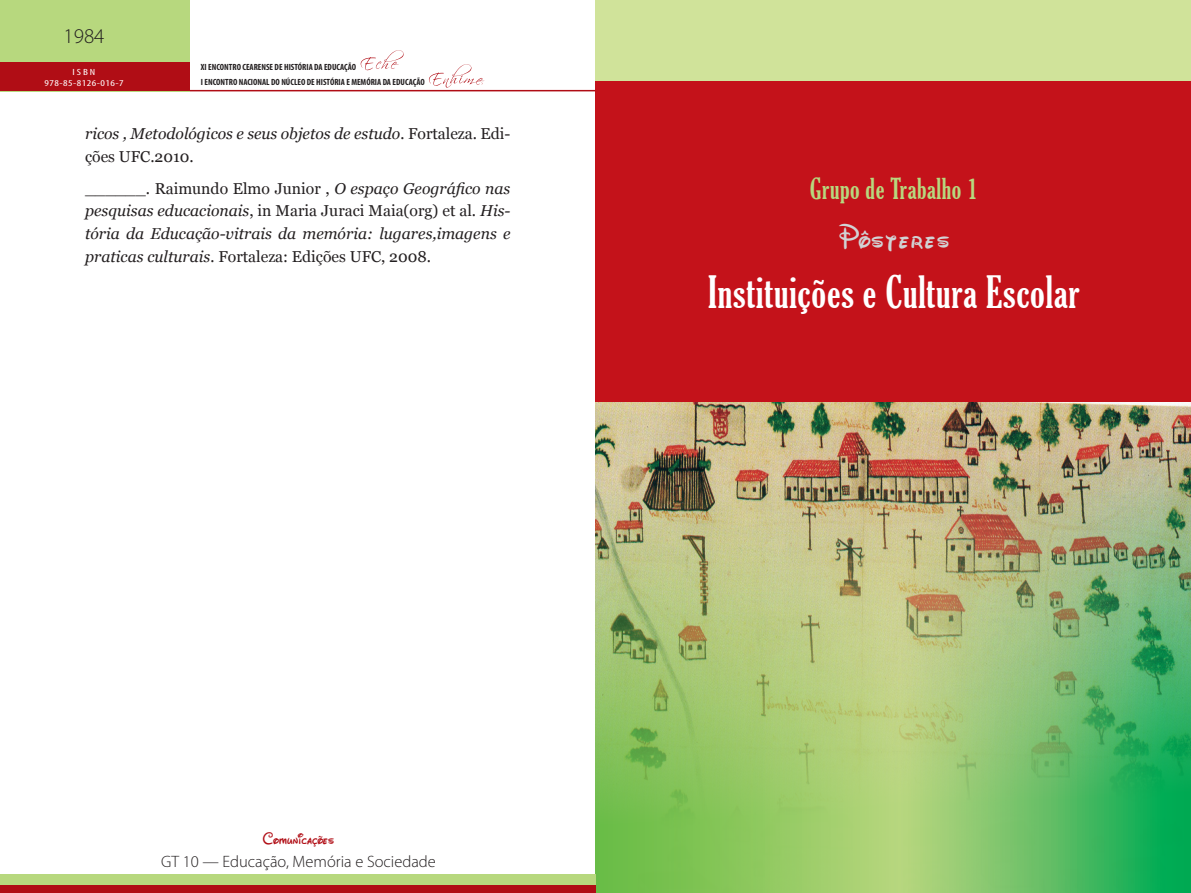
<style>
.page{position:relative;width:1191px;height:893px;background:#fff}
.page>*{position:absolute;margin:0;border:0;box-sizing:border-box;transform-origin:0 0}
.NOME_GRUPO_DE_TRABAL{font:extra-condensed 42.75px "Gloucester";letter-spacing:.02em;color:#fff}
.Comunicações{font:33.75px "Waltograph";letter-spacing:.06em;color:#d1d2d4}
.GRUPO_DE_TRABALHO{font:extra-condensed 27.75px "Gloucester";letter-spacing:.02em;color:#b7d87e}
.t1{font:300 21px "Myriad Pro";color:#231f20}
.t2{font:300 16.5px "Myriad Pro";color:#231f20}
.t3{font:16.5px "Waltograph";letter-spacing:.01em;color:#b00d15}
.t4{font:italic 15.75px/22.8px "Georgia";color:#231f20}
.t5{font:700 condensed 9px/15px "Myriad Pro";color:#231f20}
.t6{font:condensed 9px/10.8px "Myriad Pro";letter-spacing:.04em;color:#fff;text-align:center;scale:1.3 1}
.s1{font-style:normal}
</style>
<div class="page">
<div style="left:596px;top:0;width:595px;height:405px;background:#c4121a"></div>
<img style="left:596px;top:403px;width:595px;height:490px">
<div style="left:596px;top:0;width:595px;height:81px;background:#d0e39a"></div>
<hr style="left:189px;top:90px;width:406px;height:1px;background:#b00d15">
<div style="left:0;top:0;width:189px;height:91px;background:#b7d87e"></div>
<div style="left:0;top:63px;width:189px;height:28px;background:#b00d15"></div>
<svg style="left:361px;top:50px;width:43px;height:20px"></svg>
<svg style="left:429px;top:64px;width:55px;height:24px"></svg>
<div style="left:0;top:874px;width:595px;height:19px;background:#b7d87e"></div>
<div style="left:0;top:885px;width:595px;height:8px;background:#b00d15"></div>
<h3 class="t1" style="left:63px;top:24px;width:42px">1984</h3>
<p class="t6" style="left:44px;top:66px;width:62px">ISBN<br>978-85-8126-016-7</p>
<p class="t5" style="left:201px;top:60px;width:225px">XI ENCONTRO CEARENSE DE HISTÓRIA DA EDUCAÇÃO<br>I ENCONTRO NACIONAL DO NÚCLEO DE HISTÓRIA E MEMÓRIA DA EDUCAÇÃO</p>
<p class="t4" style="left:85px;top:123px;width:427px">ricos , Metodológicos e seus objetos de estudo. <span class="s1">Fortaleza. Edi&shy;ções UFC.2010.</span></p>
<p class="t4" style="left:85px;top:177px;width:427px;text-align:justify"><span class="s1">______. Raimundo Elmo Junior ,</span> O espaço Geográfico nas pesquisas educacionais<span class="s1">, in Maria Juraci Maia(org) et al.</span> His&shy;tória da Educação-vitrais da memória: lugares,imagens e praticas culturais. <span class="s1">Fortaleza: Edições UFC, 2008.</span></p>
<p class="GRUPO_DE_TRABALHO" style="left:810px;top:173px;width:169px">Grupo de Trabalho 1</p>
<p class="Comunicações" style="left:839px;top:212px;width:112px">Pôsteres</p>
<p class="NOME_GRUPO_DE_TRABAL" style="left:708px;top:268px;width:373px">Instituições e Cultura Escolar</p>
<p class="t3" style="left:263px;top:826px;width:73px">Comunicações</p>
<p class="t2" style="left:161px;top:852px;width:276px">GT 10 — Educação, Memória e Sociedade</p>
</div>
